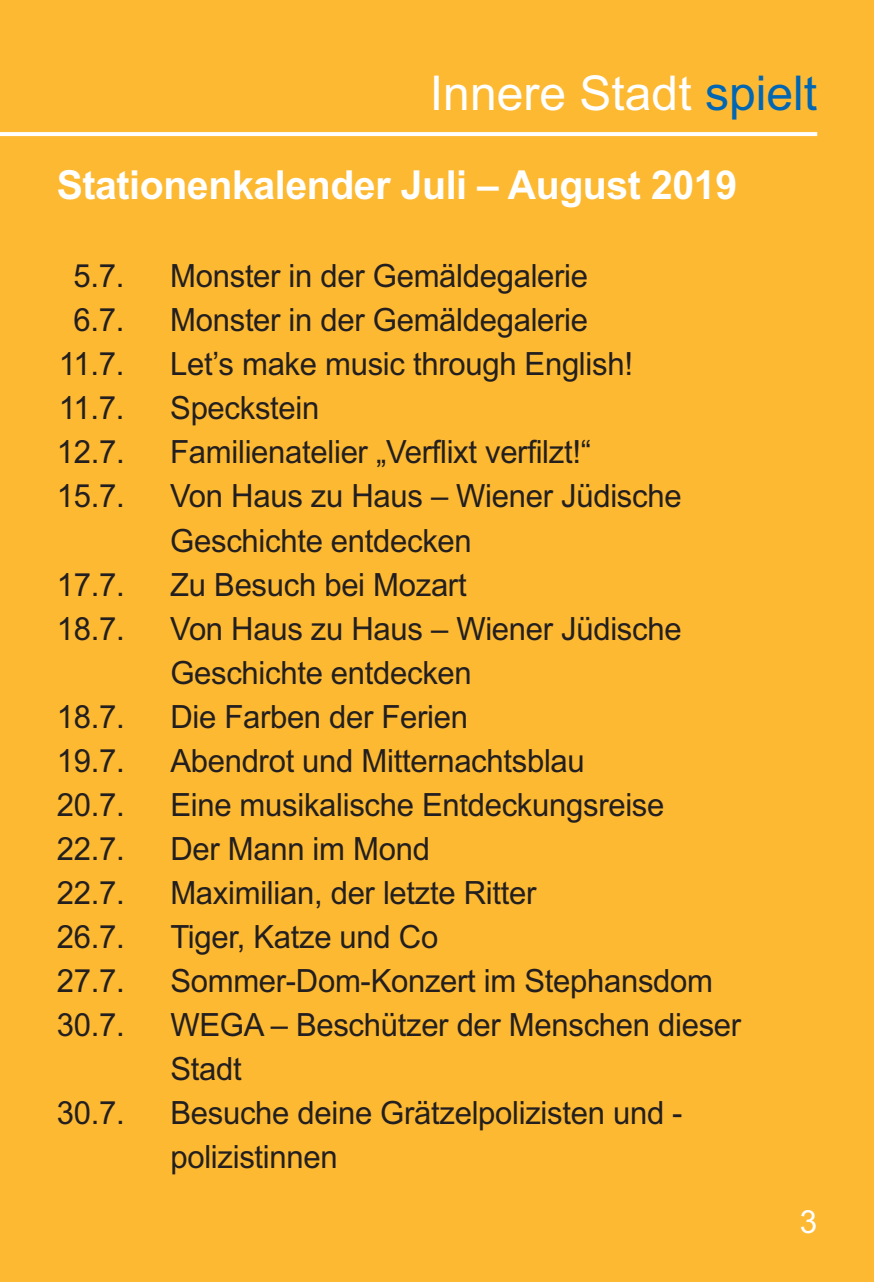
<style>
.page{position:relative;width:874px;height:1282px;background:#fff}
.page>*{position:absolute;margin:0;border:0;box-sizing:border-box;transform-origin:0 0}
.t1{font:48px "Arial";color:#fff}
.t2{font:700 40px "Arial";letter-spacing:-.01em;color:#fff}
.t3{font:32px/44px "Arial";letter-spacing:-.01em;color:#231f20}
.t4{font:32px "Arial";color:#fff}
.s1{color:#0166b3}
</style>
<div class="page">
<div style="left:0;top:0;width:873px;height:1281px;background:#fdb931"></div>
<svg style="left:0;top:132px;width:816px;height:4px;background:#fefdfb"></svg>
<h1 class="t1" style="left:429px;top:65px;width:388px">Innere Stadt <span class="s1">spielt</span></h1>
<p class="t2" style="left:57px;top:162px;width:681px">Stationenkalender Juli – August 2019</p>
<p class="t3" style="left:73px;top:254px;width:52px">5.7.</p>
<p class="t3" style="left:170px;top:254px;width:419px">Monster in der Gemäldegalerie</p>
<p class="t3" style="left:73px;top:298px;width:52px">6.7.</p>
<p class="t3" style="left:170px;top:298px;width:419px">Monster in der Gemäldegalerie</p>
<p class="t3" style="left:59px;top:342px;width:67px">11.7.</p>
<p class="t3" style="left:170px;top:342px;width:464px">Let’s make music through English!</p>
<p class="t3" style="left:59px;top:386px;width:67px">11.7.</p>
<p class="t3" style="left:170px;top:386px;width:151px">Speckstein</p>
<p class="t3" style="left:57px;top:430px;width:69px">12.7.</p>
<p class="t3" style="left:170px;top:430px;width:422px">Familienatelier „Verflixt verfilzt!“</p>
<p class="t3" style="left:57px;top:474px;width:69px">15.7.</p>
<p class="t3" style="left:170px;top:474px;width:512px">Von Haus zu Haus – Wiener Jüdische<br>Geschichte entdecken</p>
<p class="t3" style="left:57px;top:562px;width:69px">17.7.</p>
<p class="t3" style="left:170px;top:562px;width:298px">Zu Besuch bei Mozart</p>
<p class="t3" style="left:57px;top:606px;width:69px">18.7.</p>
<p class="t3" style="left:170px;top:606px;width:512px">Von Haus zu Haus – Wiener Jüdische<br>Geschichte entdecken</p>
<p class="t3" style="left:57px;top:694px;width:69px">18.7.</p>
<p class="t3" style="left:170px;top:694px;width:299px">Die Farben der Ferien</p>
<p class="t3" style="left:57px;top:738px;width:69px">19.7.</p>
<p class="t3" style="left:170px;top:738px;width:416px">Abendrot und Mitternachtsblau</p>
<p class="t3" style="left:57px;top:782px;width:69px">20.7.</p>
<p class="t3" style="left:170px;top:782px;width:495px">Eine musikalische Entdeckungsreise</p>
<p class="t3" style="left:57px;top:826px;width:69px">22.7.</p>
<p class="t3" style="left:170px;top:826px;width:261px">Der Mann im Mond</p>
<p class="t3" style="left:57px;top:870px;width:69px">22.7.</p>
<p class="t3" style="left:170px;top:870px;width:367px">Maximilian, der letzte Ritter</p>
<p class="t3" style="left:57px;top:914px;width:69px">26.7.</p>
<p class="t3" style="left:170px;top:914px;width:269px">Tiger, Katze und Co</p>
<p class="t3" style="left:57px;top:958px;width:69px">27.7.</p>
<p class="t3" style="left:170px;top:958px;width:544px">Sommer-Dom-Konzert im Stephansdom</p>
<p class="t3" style="left:57px;top:1002px;width:69px">30.7.</p>
<p class="t3" style="left:170px;top:1002px;width:572px">WEGA – Beschützer der Menschen dieser<br>Stadt</p>
<p class="t3" style="left:57px;top:1090px;width:69px">30.7.</p>
<p class="t3" style="left:170px;top:1090px;width:513px">Besuche deine Grätzelpolizisten und - polizistinnen</p>
<p class="t4" style="left:799px;top:1202px;width:19px">3</p>
</div>
